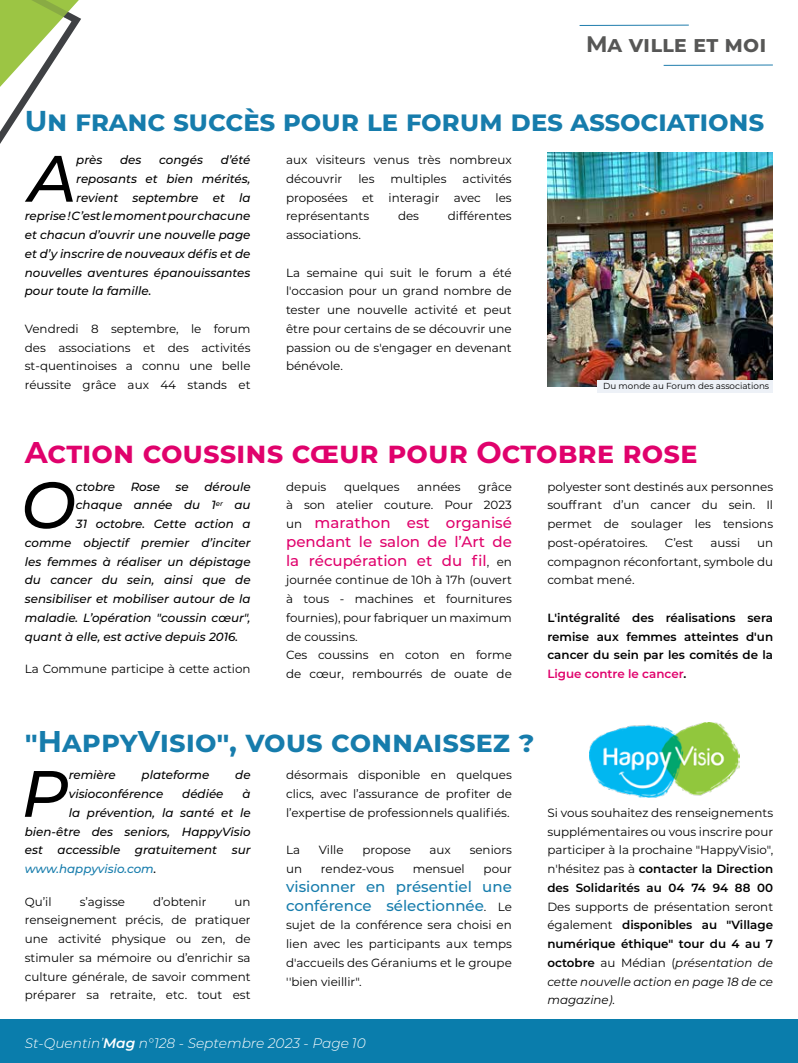
<style>
.page{position:relative;width:798px;height:1063px;background:#fff}
.page>*{position:absolute;margin:0;border:0;box-sizing:border-box;transform-origin:0 0}
.t1{font:italic 500 65.5px "Montserrat";color:#000}
.t2{font:700 30px "Montserrat";color:#e0026c}
.t3{font:700 30px "Montserrat";color:#167cac}
.t4{font:700 28.75px "Montserrat";letter-spacing:-.01em;color:#167cac}
.t5{font:700 22.5px "Montserrat";color:#575756}
.t6{font:500 15px/18.8px "Montserrat";color:#e0026c;text-align:justify}
.t7{font:500 15px/18.8px "Montserrat";color:#167cac}
.t8{font:italic 300 13.75px "Montserrat";color:#fff}
.t9{font:11.88px/18.8px "Montserrat";color:#000;text-align:justify}
.t10{font:italic 500 11.88px "Montserrat";color:#000}
.t11{font:600 11.88px/18.8px "Montserrat";color:#000;text-align:justify}
.t12{font:italic 500 11.88px "Montserrat";color:#167cac}
.t13{font:8.75px "Montserrat";color:#000}
.s1{font-weight:400;font-size:11.88px;color:#000}
.s2{color:#e0026c}
.s3{color:#000}
.s4{font-weight:600}
.s5{font-weight:400}
.s6{font-weight:400;font-style:italic}
</style>
<div class="page">
<div style="left:0;top:1020px;width:797px;height:43px;background:#0a7dac"></div>
<svg style="left:0;top:0;width:81px;height:144px"></svg>
<hr style="left:579px;top:25px;width:109px;height:1px;background:#1e7cac">
<hr style="left:663px;top:65px;width:109px;height:1px;background:#1e7cac">
<img style="left:547px;top:153px;width:225px;height:234px">
<div style="left:597px;top:380px;width:175px;height:12px;background:#edf1f7"></div>
<img style="left:589px;top:723px;width:150px;height:74px">
<h3 class="t5" style="left:586px;top:28px;width:182px">Ma ville et moi</h3>
<h3 class="t4" style="left:25px;top:101px;width:740px">Un franc succès pour le forum des associations</h3>
<h1 class="t1" style="left:28px;top:133px;width:49px">A</h1>
<p class="t10" style="left:76px;top:152px;width:28px">près</p>
<p class="t10" style="left:120px;top:152px;width:23px">des</p>
<p class="t10" style="left:159px;top:152px;width:45px">congés</p>
<p class="t10" style="left:221px;top:152px;width:31px">d’été</p>
<p class="t9" style="left:286px;top:150px;width:227px">aux visiteurs venus très nombreux découvrir</p>
<p class="t10" style="left:76px;top:170px;width:176px">reposants et bien mérités,</p>
<p class="t10" style="left:76px;top:189px;width:176px">revient septembre et la</p>
<p class="t10" style="left:25px;top:208px;width:227px">reprise ! C’est le moment pour chacune</p>
<p class="t10" style="left:25px;top:227px;width:227px">et chacun d’ouvrir une nouvelle page</p>
<p class="t10" style="left:25px;top:245px;width:227px">et d’y inscrire de nouveaux défis et de</p>
<p class="t10" style="left:25px;top:264px;width:227px">nouvelles aventures épanouissantes</p>
<p class="t10" style="left:25px;top:283px;width:128px">pour toute la famille.</p>
<p class="t9" style="left:25px;top:319px;width:227px">Vendredi 8 septembre, le forum des associations et des activités st-quentinoises a connu une belle réussite grâce aux 44 stands et</p>
<p class="t9" style="left:286px;top:169px;width:227px;text-indent:176px">activités proposées et interagir avec les représentants</p>
<p class="t9" style="left:358px;top:169px;width:18px">les</p>
<p class="t9" style="left:390px;top:169px;width:58px">multiples</p>
<p class="t9" style="left:398px;top:206px;width:23px">des</p>
<p class="t9" style="left:447px;top:206px;width:65px">différentes</p>
<p class="t9" style="left:286px;top:225px;width:76px">associations.</p>
<p class="t9" style="left:286px;top:263px;width:227px">La semaine qui suit le forum a été l'occasion pour un grand nombre de tester une nouvelle activité et peut être pour certains de se découvrir une passion ou de s'engager en devenant bénévole.</p>
<p class="t13" style="left:603px;top:380px;width:167px">Du monde au Forum des associations</p>
<h2 class="t2" style="left:25px;top:431px;width:673px">Action coussins cœur pour Octobre rose</h2>
<h1 class="t1" style="left:21px;top:459px;width:56px">O</h1>
<p class="t10" style="left:76px;top:478px;width:41px">ctobre</p>
<p class="t10" style="left:131px;top:478px;width:31px">Rose</p>
<p class="t10" style="left:175px;top:478px;width:15px">se</p>
<p class="t10" style="left:204px;top:478px;width:48px">déroule</p>
<p class="t9" style="left:547px;top:477px;width:227px">polyester sont destinés aux personnes souffrant d’un cancer du sein. Il permet de soulager les tensions post-opératoires.</p>
<p class="t9" style="left:286px;top:477px;width:42px">depuis</p>
<p class="t9" style="left:344px;top:477px;width:57px">quelques</p>
<p class="t9" style="left:417px;top:477px;width:45px">années</p>
<p class="t9" style="left:286px;top:477px;width:227px;text-align:right">grâce<br>à son atelier couture. Pour 2023</p>
<p class="t6" style="left:286px;top:513px;width:227px"><span class="s1">un</span> marathon est organisé pendant le salon de l’Art de la récupération et du fil<span class="s1">, en</span></p>
<p class="t9" style="left:286px;top:570px;width:227px;text-align:left">journée continue de 10h à 17h (ouvert à tous - machines et fournitures fournies), pour fabriquer un maximum de coussins.<br>Ces coussins en coton en forme de cœur, rembourrés de ouate de</p>
<p class="t10" style="left:76px;top:497px;width:176px">chaque année du 1<sup>er</sup> au</p>
<p class="t10" style="left:76px;top:516px;width:176px">31 octobre. Cette action a</p>
<p class="t10" style="left:25px;top:534px;width:227px">comme objectif premier d’inciter</p>
<p class="t10" style="left:25px;top:553px;width:227px">les femmes à réaliser un dépistage</p>
<p class="t10" style="left:25px;top:572px;width:227px">du cancer du sein, ainsi que de</p>
<p class="t10" style="left:25px;top:591px;width:227px">sensibiliser et mobiliser autour de la</p>
<p class="t10" style="left:25px;top:609px;width:227px">maladie. L’opération "coussin cœur",</p>
<p class="t10" style="left:25px;top:628px;width:215px">quant à elle, est active depuis 2016.</p>
<p class="t9" style="left:25px;top:659px;width:227px">La Commune participe à cette action</p>
<p class="t9" style="left:664px;top:533px;width:30px">C’est</p>
<p class="t9" style="left:710px;top:533px;width:31px">aussi</p>
<p class="t9" style="left:547px;top:533px;width:227px;text-indent:210px">un compagnon réconfortant, symbole du combat mené.</p>
<p class="t11" style="left:547px;top:608px;width:227px">L'intégralité des réalisations sera remise aux femmes atteintes d'un cancer du sein par les comités de la <span class="s2">Ligue contre le cancer</span>.</p>
<h2 class="t3" style="left:25px;top:719px;width:511px">"HappyVisio", vous connaissez ?</h2>
<h1 class="t1" style="left:21px;top:748px;width:49px">P</h1>
<p class="t10" style="left:69px;top:767px;width:49px">remière</p>
<p class="t10" style="left:142px;top:767px;width:69px">plateforme</p>
<p class="t10" style="left:235px;top:767px;width:17px">de</p>
<p class="t9" style="left:286px;top:765px;width:227px">désormais disponible en quelques clics, avec l’assurance de profiter de l’expertise de professionnels qualifiés.</p>
<p class="t9" style="left:286px;top:840px;width:16px">La</p>
<p class="t9" style="left:319px;top:840px;width:26px">Ville</p>
<p class="t9" style="left:362px;top:840px;width:50px">propose</p>
<p class="t9" style="left:429px;top:840px;width:23px">aux</p>
<p class="t9" style="left:469px;top:840px;width:44px">seniors</p>
<p class="t9" style="left:286px;top:859px;width:18px">un</p>
<p class="t9" style="left:321px;top:859px;width:74px">rendez-vous</p>
<p class="t9" style="left:412px;top:859px;width:54px">mensuel</p>
<p class="t9" style="left:483px;top:859px;width:30px">pour</p>
<p class="t7" style="left:286px;top:877px;width:227px">visionner en présentiel une conférence sélectionnée<span class="s1">. Le</span></p>
<p class="t9" style="left:286px;top:915px;width:227px">sujet de la conférence sera choisi en lien avec les participants aux temps d'accueils des Géraniums et le groupe ''bien vieillir".</p>
<p class="t10" style="left:69px;top:786px;width:96px">visioconférence</p>
<p class="t10" style="left:182px;top:786px;width:43px">dédiée</p>
<p class="t10" style="left:242px;top:786px;width:10px">à</p>
<p class="t10" style="left:69px;top:804px;width:183px">la prévention, la santé et le</p>
<p class="t10" style="left:25px;top:823px;width:227px">bien-être des seniors, HappyVisio</p>
<p class="t10" style="left:25px;top:842px;width:227px">est accessible gratuitement sur</p>
<p class="t12" style="left:25px;top:861px;width:133px">www.happyvisio.com<span class="s3">.</span></p>
<p class="t9" style="left:25px;top:892px;width:28px">Qu’il</p>
<p class="t9" style="left:80px;top:892px;width:47px">s’agisse</p>
<p class="t9" style="left:153px;top:892px;width:55px">d’obtenir</p>
<p class="t9" style="left:25px;top:892px;width:227px;text-indent:210px">un renseignement précis, de pratiquer une activité physique ou zen, de stimuler sa mémoire ou d’enrichir sa culture générale, de savoir comment préparer sa retraite, etc. tout est</p>
<p class="t8" style="left:25px;top:1034px;width:342px">St-Quentin’<span class="s4">Mag</span> n°128 - Septembre 2023 - Page 10</p>
<p class="t9" style="left:547px;top:803px;width:227px">Si vous souhaitez des renseignements supplémentaires ou vous inscrire pour participer à la prochaine "HappyVisio", n'hésitez pas à <span class="s4">contacter la Direction des Solidarités au 04 74 94 88 00</span></p>
<p class="t11" style="left:547px;top:896px;width:227px"><span class="s5">Des supports de présentation seront également</span> disponibles au "Village numérique éthique" tour du 4 au 7 octobre <span class="s5">au Médian (</span><span class="s6">présentation de cette nouvelle action en page 18 de ce magazine).</span></p>
</div>
